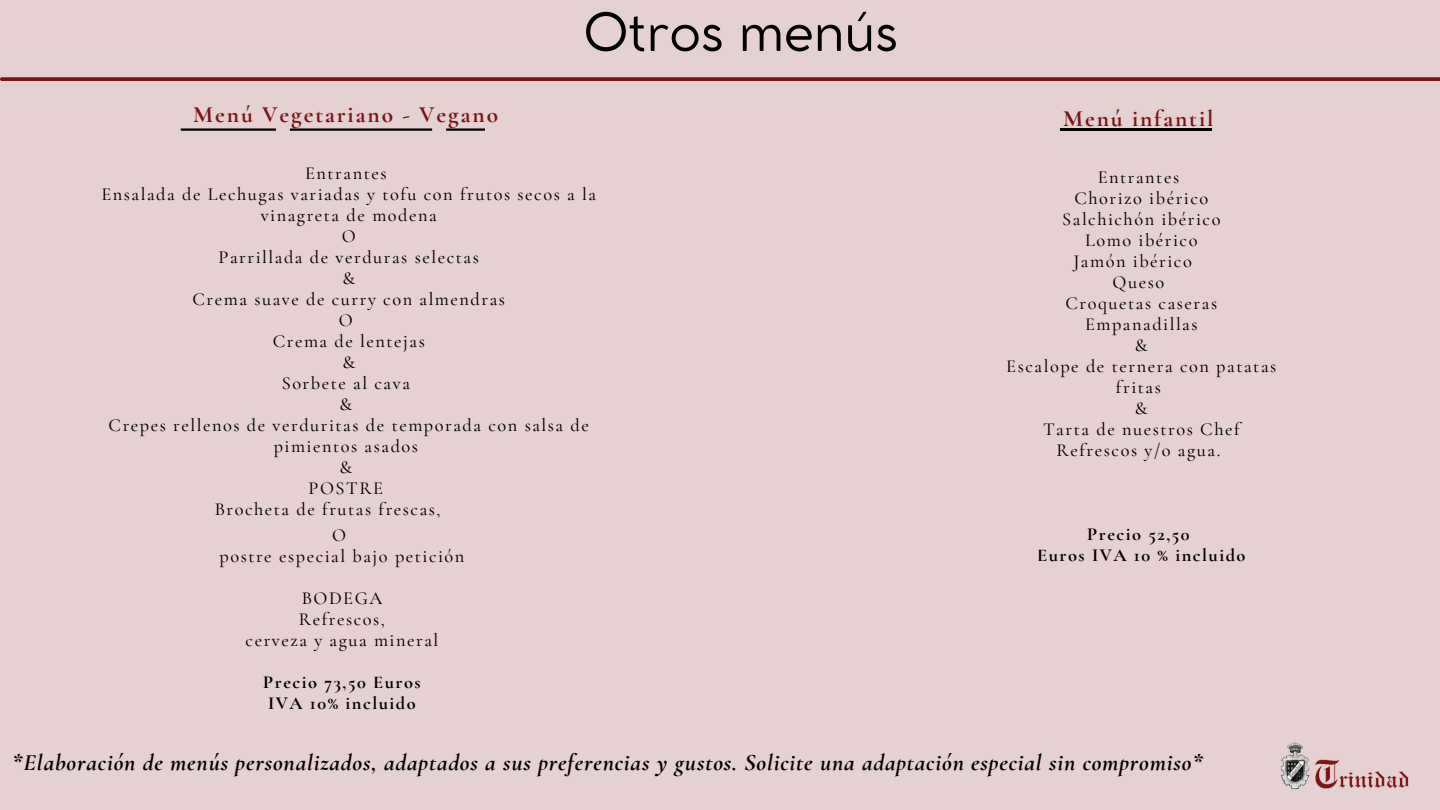
<style>
.page{position:relative;width:1440px;height:810px;background:#e6d1d2}
.page>*{position:absolute;margin:0;border:0;box-sizing:border-box;transform-origin:0 0}
.t1{font:52px "Cocomat Pro";color:#000}
.t2{font:italic 700 23.7px "Cormorant Garamond";letter-spacing:.035em;color:#000}
.t3{font:700 23.3px "Cormorant Garamond";letter-spacing:.085em;color:#7d1315}
.t4{font:500 18.3px/21px "Cormorant Garamond";letter-spacing:.085em;color:#000;text-align:center}
.t5{font:700 18.3px "Cormorant Garamond";letter-spacing:.085em;color:#000}
</style>
<div class="page">
<svg style="left:181px;top:128px;width:304px;height:3px"></svg>
<svg style="left:0;top:77px;width:1440px;height:4px;background:#831e20"></svg>
<hr style="left:1060px;top:128px;width:152px;height:3px;background:#000">
<img style="left:1281px;top:742px;width:128px;height:47px">
<p class="t1" style="left:583px;top:12px;width:316px">Otros menús</p>
<h1 class="t3" style="left:193px;top:100px;width:306px">Menú Vegetariano - Vegano</h1>
<h2 class="t4" style="left:305px;top:163px;width:83px">Entrantes</h2>
<p class="t4" style="left:101px;top:184px;width:496px">Ensalada de Lechugas variadas y tofu con frutos secos a la</p>
<p class="t4" style="left:261px;top:205px;width:178px">vinagreta de modena</p>
<p class="t4" style="left:342px;top:226px;width:16px">O</p>
<p class="t4" style="left:219px;top:247px;width:262px">Parrillada de verduras selectas</p>
<p class="t4" style="left:342px;top:268px;width:14px">&amp;</p>
<p class="t4" style="left:193px;top:289px;width:314px">Crema suave de curry con almendras</p>
<p class="t4" style="left:339px;top:310px;width:16px">O</p>
<p class="t4" style="left:273px;top:331px;width:154px">Crema de lentejas</p>
<p class="t4" style="left:342px;top:352px;width:14px">&amp;</p>
<p class="t4" style="left:282px;top:373px;width:130px">Sorbete al cava</p>
<p class="t4" style="left:339px;top:394px;width:14px">&amp;</p>
<p class="t4" style="left:109px;top:415px;width:482px">Crepes rellenos de verduritas de temporada con salsa de pimientos asados</p>
<p class="t4" style="left:339px;top:457px;width:14px">&amp;</p>
<p class="t4" style="left:309px;top:478px;width:76px">POSTRE</p>
<p class="t4" style="left:215px;top:499px;width:228px">Brocheta de frutas frescas,</p>
<p class="t4" style="left:332px;top:524px;width:16px">O</p>
<p class="t4" style="left:219px;top:545px;width:246px">postre especial bajo petición</p>
<p class="t4" style="left:302px;top:587px;width:82px">BODEGA</p>
<p class="t4" style="left:299px;top:608px;width:88px">Refrescos,</p>
<p class="t4" style="left:246px;top:629px;width:194px">cerveza y agua mineral</p>
<p class="t5" style="left:263px;top:671px;width:159px">Precio 73,50 Euros</p>
<p class="t5" style="left:268px;top:692px;width:149px">IVA 10% incluido</p>
<p class="t3" style="left:1063px;top:105px;width:152px">Menú infantil</p>
<p class="t4" style="left:1098px;top:167px;width:83px">Entrantes</p>
<p class="t4" style="left:1074px;top:188px;width:135px">Chorizo ibérico</p>
<p class="t4" style="left:1062px;top:209px;width:160px">Salchichón ibérico</p>
<p class="t4" style="left:1085px;top:230px;width:114px">Lomo ibérico</p>
<p class="t4" style="left:1073px;top:251px;width:120px">Jamón ibérico</p>
<p class="t4" style="left:1113px;top:272px;width:53px">Queso</p>
<p class="t4" style="left:1065px;top:293px;width:153px">Croquetas caseras</p>
<p class="t4" style="left:1085px;top:314px;width:114px">Empanadillas</p>
<h2 class="t4" style="left:1135px;top:335px;width:14px">&amp;</h2>
<p class="t4" style="left:1006px;top:356px;width:272px">Escalope de ternera con patatas fritas</p>
<p class="t4" style="left:1135px;top:398px;width:14px">&amp;</p>
<p class="t4" style="left:1043px;top:419px;width:198px">Tarta de nuestros Chef</p>
<p class="t4" style="left:1057px;top:440px;width:165px">Refrescos y/o agua.</p>
<p class="t5" style="left:1087px;top:523px;width:104px">Precio 52,50</p>
<p class="t5" style="left:1037px;top:544px;width:210px">Euros IVA 10 % incluido</p>
<p class="t2" style="left:12px;top:748px;width:1193px">*Elaboración de menús personalizados, adaptados a sus preferencias y gustos. Solicite una adaptación especial sin compromiso*</p>
</div>
